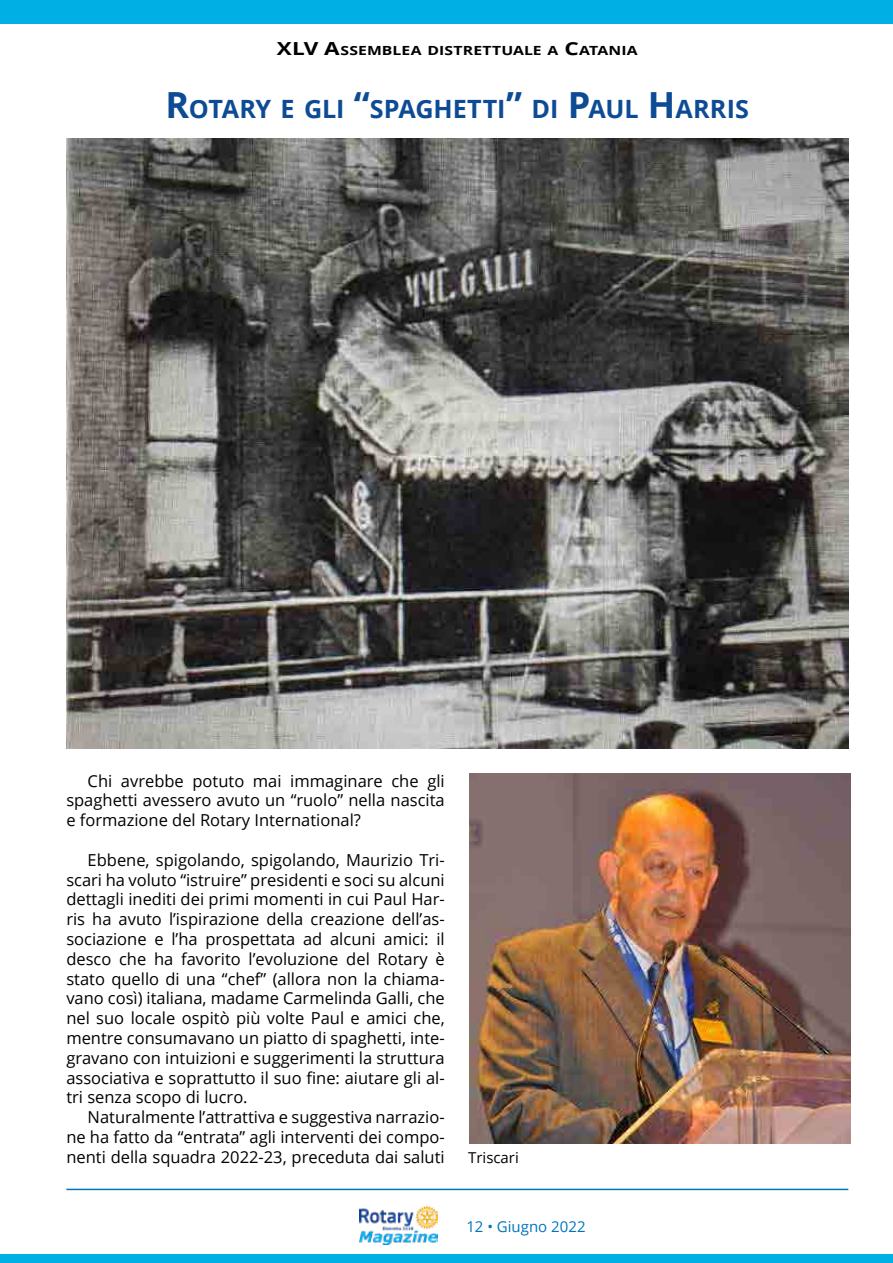
<style>
.page{position:relative;width:893px;height:1263px;background:#fff}
.page>*{position:absolute;margin:0;border:0;box-sizing:border-box;transform-origin:0 0}
.t1{font:700 25.2px "Open Sans";letter-spacing:-.005em;color:#0d4c94}
.t2{font:16.5px/19.8px "Open Sans";color:#000;text-align:justify}
.t3{font:15px "Open Sans";color:#0075be}
.t4{font:15px "Open Sans";color:#000}
.t5{font:700 12.6px "Open Sans";letter-spacing:.005em;color:#000;scale:1.25 1}
.s1{font-size:18px}
.s2{font-size:36px}
</style>
<div class="page">
<img style="left:359px;top:1206px;width:78px;height:39px">
<hr style="left:66px;top:1189px;width:782px;height:1px;background:#0075be">
<div style="left:0;top:1254px;width:893px;height:9px;background:#00afe3"></div>
<div style="left:0;top:0;width:893px;height:23px;background:#00afe3"></div>
<img style="left:66px;top:138px;width:782px;height:610px">
<img style="left:470px;top:774px;width:380px;height:369px">
<p class="t5" style="left:277px;top:42px;width:290px"><span class="s1">XLV A</span>SSEMBLEA DISTRETTUALE A <span class="s1">C</span>ATANIA</p>
<p class="t1" style="left:165px;top:91px;width:585px"><span class="s2">R</span>OTARY E GLI <span class="s2">“</span>SPAGHETTI<span class="s2">”</span> DI <span class="s2">P</span>AU L <span class="s2">H</span>ARRIS</p>
<p class="t2" style="left:66px;top:770px;width:380px;text-indent:21px">Chi avrebbe potuto mai immaginare che gli spaghetti avessero avuto un “ruolo” nella nascita e formazione del Rotary International?</p>
<p class="t2" style="left:88px;top:849px;width:359px">Ebbene, spigolando, spigolando, Maurizio Tri-</p>
<p class="t2" style="left:66px;top:869px;width:380px">scari ha voluto “istruire” presidenti e soci su alcuni</p>
<p class="t2" style="left:66px;top:889px;width:380px">dettagli inediti dei primi momenti in cui Paul Har-</p>
<p class="t2" style="left:66px;top:909px;width:380px">ris ha avuto l’ispirazione della creazione dell’as-</p>
<p class="t2" style="left:66px;top:929px;width:380px">sociazione e l’ha prospettata ad alcuni amici: il</p>
<p class="t2" style="left:66px;top:948px;width:380px">desco che ha favorito l’evoluzione del Rotary è</p>
<p class="t2" style="left:66px;top:968px;width:380px">stato quello di una “chef” (allora non la chiama-</p>
<p class="t2" style="left:66px;top:988px;width:380px">vano così) italiana, madame Carmelinda Galli, che</p>
<p class="t2" style="left:66px;top:1008px;width:380px">nel suo locale ospitò più volte Paul e amici che,</p>
<p class="t2" style="left:66px;top:1028px;width:380px">mentre consumavano un piatto di spaghetti, inte-</p>
<p class="t2" style="left:66px;top:1047px;width:380px">gravano con intuizioni e suggerimenti la struttura</p>
<p class="t2" style="left:66px;top:1067px;width:380px">associativa e soprattutto il suo fine: aiutare gli al-</p>
<p class="t2" style="left:66px;top:1087px;width:183px">tri senza scopo di lucro.</p>
<p class="t2" style="left:88px;top:1107px;width:359px">Naturalmente l’attrattiva e suggestiva narrazio-</p>
<p class="t2" style="left:66px;top:1127px;width:380px">ne ha fatto da “entrata” agli interventi dei compo-</p>
<p class="t2" style="left:66px;top:1146px;width:380px">nenti della squadra 2022-23, preceduta dai saluti</p>
<p class="t4" style="left:468px;top:1147px;width:52px">Triscari</p>
<p class="t3" style="left:466px;top:1216px;width:121px">12 • Giugno 2022</p>
</div>
